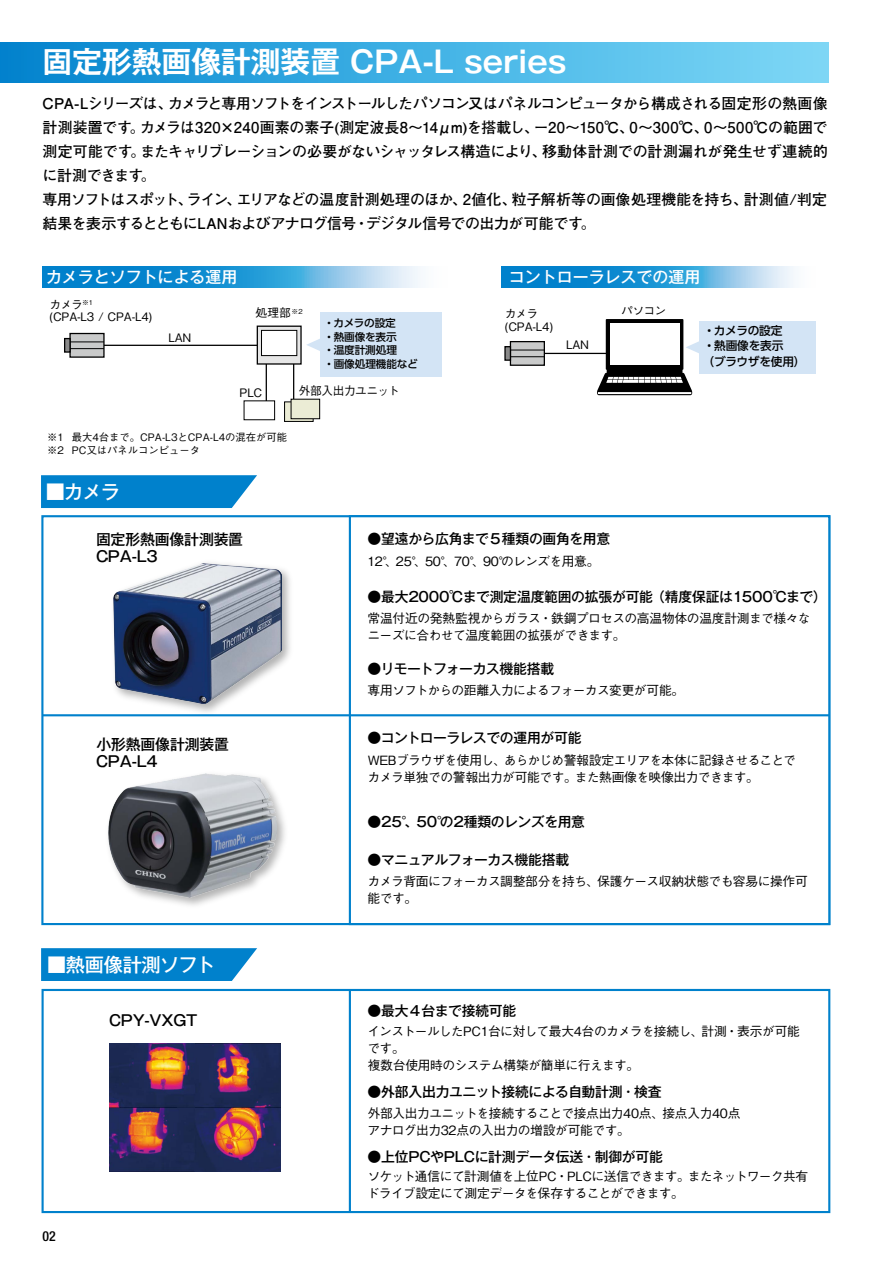
<style>
.page{position:relative;width:893px;height:1263px;background:#fff}
.page>*{position:absolute;margin:0;border:0;box-sizing:border-box;transform-origin:0 0}
.t1{font:700 29.7px "Gothic MB101 Pro De";color:#fff}
.t2{font:500 19.2px "Gothic MB101 Pro";letter-spacing:-.01em;color:#fff}
.t3{font:500 19.2px "Gothic MB101 Pro";letter-spacing:-.03em;color:#fff}
.t4{font:500 15.9px "Gothic MB101 Pro";color:#fff}
.t5{font:700 14.85px/24px "Futo Go B101 Pro";letter-spacing:-.03em;color:#000}
.t6{font:500 14.85px/17px "Gothic MB101 Pro";letter-spacing:-.015em;color:#000}
.t7{font:500 13.8px "Gothic MB101 Pro";letter-spacing:-.02em;color:#000}
.t8{font:500 condensed 13.8px "Helvetica Neue LT Std";color:#000}
.t9{font:500 12.75px/17px "Gothic BBB Pro";letter-spacing:-.04em;color:#000}
.t10{font:500 11.7px "Gothic BBB Pro";letter-spacing:-.025em;color:#000}
.t11{font:500 11.7px/15.8px "UD Shin Go Pro";letter-spacing:-.02em;color:#000}
.t12{font:500 10.65px/13.8px "UD Shin Go Pro";letter-spacing:-.01em;color:#000}
.t13{font:500 10.35px/12.3px "Gothic BBB Pro";color:#000}
.t14{font:500 6.75px "Gothic BBB Pro";color:#000}
</style>
<div class="page">
<svg style="left:41px;top:475px;width:216px;height:33px;background:#1089cf"></svg>
<svg style="left:41px;top:948px;width:216px;height:33px;background:#1088cf"></svg>
<div style="left:42px;top:989px;width:788px;height:224px;border:2px solid #0081cc"></div>
<div style="left:349px;top:515px;width:481px;height:410px;border:2px solid #0081cc"></div>
<div style="left:0;top:43px;width:829px;height:39px;background:linear-gradient(to right,#0185cf,#7fdaf8)"></div>
<img style="left:152px;top:773px;width:133px;height:133px">
<img style="left:108px;top:774px;width:169px;height:124px">
<hr style="left:42px;top:714px;width:787px;height:2px;background:#0081cc">
<hr style="left:349px;top:990px;width:2px;height:222px;background:#0081cc">
<div style="left:320px;top:313px;width:122px;height:64px;background:#d3e4f5"></div>
<svg style="left:43px;top:266px;width:377px;height:21px;background:#41a3da"></svg>
<hr style="left:293px;top:362px;width:1px;height:43px;background:#000">
<hr style="left:266px;top:362px;width:1px;height:43px;background:#000">
<hr style="left:94px;top:345px;width:163px;height:1px;background:#000">
<div style="left:70px;top:333px;width:34px;height:24px;background:#c9caca"></div>
<div style="left:69px;top:333px;width:36px;height:25px;border:1px solid #000"></div>
<div style="left:65px;top:339px;width:5px;height:13px;background:#898989"></div>
<div style="left:64px;top:338px;width:7px;height:15px;border:1px solid #000"></div>
<hr style="left:70px;top:342px;width:34px;height:1px;background:#000">
<hr style="left:70px;top:348px;width:34px;height:1px;background:#000">
<svg style="left:259px;top:328px;width:41px;height:35px"></svg>
<div style="left:257px;top:326px;width:45px;height:39px;border:1px solid #000"></div>
<div style="left:261px;top:330px;width:36px;height:26px;background:#fff"></div>
<div style="left:261px;top:330px;width:36px;height:26px;border:1px solid #000"></div>
<div style="left:244px;top:401px;width:31px;height:19px;background:#fff"></div>
<svg style="left:286px;top:403px;width:26px;height:17px"></svg>
<div style="left:284px;top:401px;width:30px;height:21px;border:1px solid #000"></div>
<div style="left:291px;top:399px;width:29px;height:20px;background:#ebecd5"></div>
<div style="left:291px;top:399px;width:29px;height:20px;border:1px solid #000"></div>
<svg style="left:306px;top:339px;width:14px;height:12px"></svg>
<svg style="left:502px;top:266px;width:292px;height:21px;background:#41a3da"></svg>
<div style="left:510px;top:342px;width:34px;height:23px;background:#c9caca"></div>
<div style="left:510px;top:341px;width:35px;height:25px;border:1px solid #000"></div>
<div style="left:505px;top:347px;width:5px;height:13px;background:#898989"></div>
<div style="left:504px;top:346px;width:7px;height:15px;border:1px solid #000"></div>
<hr style="left:510px;top:350px;width:34px;height:1px;background:#000">
<hr style="left:510px;top:356px;width:34px;height:1px;background:#000">
<hr style="left:544px;top:353px;width:90px;height:1px;background:#000">
<div style="left:700px;top:321px;width:116px;height:52px;background:#d3e4f5"></div>
<svg style="left:597px;top:319px;width:105px;height:76px"></svg>
<img style="left:108px;top:569px;width:189px;height:148px">
<img style="left:113px;top:563px;width:168px;height:141px">
<img style="left:110px;top:1043px;width:170px;height:128px">
<h1 class="t1" style="left:43px;top:37px;width:526px">固定形熱画像計測装置 CPA-L series</h1>
<p class="t5" style="left:43px;top:89px;width:787px">CPA-Lシリーズは、カメラと専用ソフトをインストールしたパソコン又はパネルコンピュータから構成される固定形の熱画像計測装置です。カメラは320×240画素の素子(測定波長8～14μm)を搭載し、ー20～150℃、0～300℃、0～500℃の範囲で測定可能です。またキャリブレーションの必要がないシャッタレス構造により、移動体計測での計測漏れが発生せず連続的に計測できます。<br>専用ソフトはスポット、ライン、エリアなどの温度計測処理のほか、2値化、粒子解析等の画像処理機能を持ち、計測値/判定結果を表示するとともにLANおよびアナログ信号・デジタル信号での出力が可能です。</p>
<p class="t4" style="left:46px;top:264px;width:193px">カメラとソフトによる運用</p>
<p class="t10" style="left:49px;top:295px;width:35px">カメラ</p>
<p class="t14" style="left:82px;top:297px;width:12px">※1</p>
<p class="t10" style="left:50px;top:308px;width:104px">(CPA-L3 / CPA-L4)</p>
<p class="t10" style="left:168px;top:328px;width:24px">LAN</p>
<p class="t10" style="left:256px;top:304px;width:49px">処理部<sup>※2</sup></p>
<p class="t12" style="left:324px;top:316px;width:95px">・カメラの設定<br>・熱画像を表示<br>・温度計測処理<br>・画像処理機能など</p>
<p class="t10" style="left:240px;top:383px;width:24px">PLC</p>
<p class="t10" style="left:299px;top:382px;width:102px">外部入出力ユニット</p>
<p class="t4" style="left:509px;top:264px;width:193px">コントローラレスでの運用</p>
<p class="t10" style="left:505px;top:304px;width:35px">カメラ</p>
<p class="t10" style="left:621px;top:301px;width:46px">パソコン</p>
<p class="t10" style="left:505px;top:317px;width:50px">(CPA-L4)</p>
<p class="t10" style="left:566px;top:335px;width:24px">LAN</p>
<p class="t11" style="left:703px;top:322px;width:105px">・カメラの設定<br>・熱画像を表示<br>（ブラウザを使用）</p>
<p class="t13" style="left:47px;top:430px;width:241px">※1 最大4台まで。CPA-L3とCPA-L4の混在が可能※2 PC又はパネルコンピュータ</p>
<h2 class="t3" style="left:46px;top:476px;width:76px">■カメラ</h2>
<p class="t6" style="left:96px;top:529px;width:149px">固定形熱画像計測装置<br>CPA-L3</p>
<p class="t7" style="left:368px;top:527px;width:244px">●望遠から広角まで５種類の画角を用意</p>
<p class="t9" style="left:367px;top:551px;width:233px">12°、25°、50°、70°、90°のレンズを用意。</p>
<p class="t7" style="left:368px;top:585px;width:461px">●最大2000℃まで測定温度範囲の拡張が可能（精度保証は1500℃まで）</p>
<p class="t9" style="left:367px;top:609px;width:445px">常温付近の発熱監視からガラス・鉄鋼プロセスの高温物体の温度計測まで様々なニーズに合わせて温度範囲の拡張ができます。</p>
<p class="t7" style="left:368px;top:657px;width:188px">●リモートフォーカス機能搭載</p>
<p class="t6" style="left:96px;top:734px;width:134px">小形熱画像計測装置<br>CPA-L4</p>
<h2 class="t2" style="left:47px;top:949px;width:170px">■熱画像計測ソフト</h2>
<p class="t6" style="left:109px;top:1010px;width:90px">CPY-VXGT</p>
<p class="t8" style="left:43px;top:1228px;width:15px">02</p>
<p class="t9" style="left:368px;top:680px;width:318px">専用ソフトからの距離入力によるフォーカス変更が可能。</p>
<p class="t7" style="left:368px;top:726px;width:215px">●コントローラレスでの運用が可能</p>
<p class="t9" style="left:367px;top:750px;width:430px">WEBブラウザを使用し、あらかじめ警報設定エリアを本体に記録させることでカメラ単独での警報出力が可能です。また熱画像を映像出力できます。</p>
<p class="t7" style="left:368px;top:810px;width:219px">●25°、50°の2種類のレンズを用意</p>
<p class="t7" style="left:368px;top:848px;width:203px">●マニュアルフォーカス機能搭載</p>
<p class="t9" style="left:367px;top:871px;width:442px">カメラ背面にフォーカス調整部分を持ち、保護ケース収納状態でも容易に操作可能です。</p>
<p class="t7" style="left:368px;top:999px;width:150px">●最大４台まで接続可能</p>
<p class="t9" style="left:367px;top:1021px;width:434px">インストールしたPC1台に対して最大4台のカメラを接続し、計測・表示が可能です。<br>複数台使用時のシステム構築が簡単に行えます。</p>
<p class="t7" style="left:368px;top:1080px;width:295px">●外部入出力ユニット接続による自動計測・検査</p>
<p class="t9" style="left:367px;top:1103px;width:374px">外部入出力ユニットを接続することで接点出力40点、接点入力40点アナログ出力32点の入出力の増設が可能です。</p>
<p class="t7" style="left:368px;top:1145px;width:297px">●上位PCやPLCに計測データ伝送・制御が可能</p>
<p class="t9" style="left:367px;top:1166px;width:443px">ソケット通信にて計測値を上位PC・PLCに送信できます。またネットワーク共有ドライブ設定にて測定データを保存することができます。</p>
</div>
